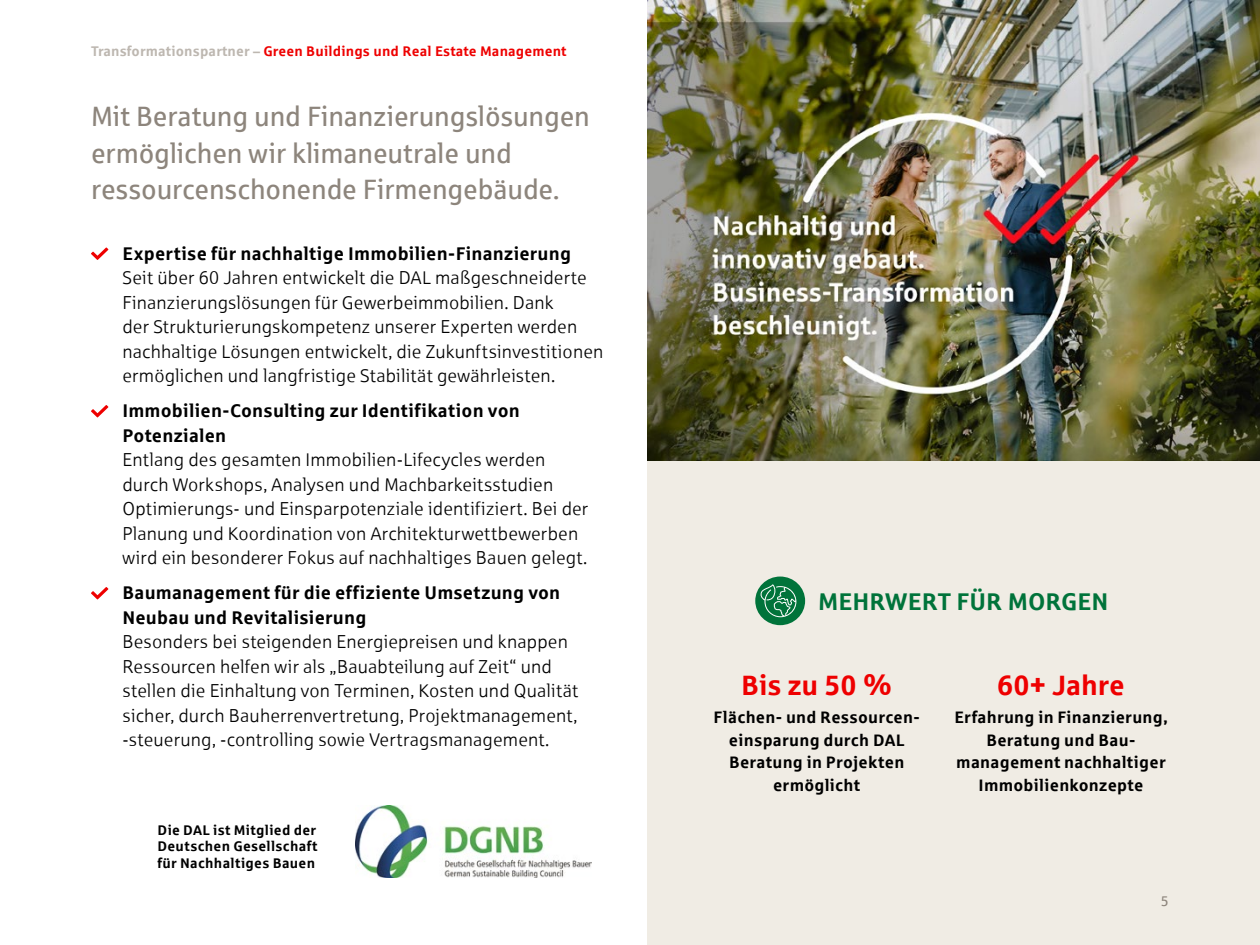
<style>
.page{position:relative;width:1260px;height:945px;background:#fff}
.page>*{position:absolute;margin:0;border:0;box-sizing:border-box;transform-origin:0 0}
.t1{font:28px/36.8px "Sparkasse Rg";letter-spacing:-.005em;color:#8d857c}
.t2{font:700 28px "Sparkasse Rg";letter-spacing:-.005em;color:#e00}
.t3{font:700 24.32px "Sparkasse Rg";color:#00733a}
.t4{font:18.38px/24.5px "Sparkasse Lt";letter-spacing:.005em;color:#000}
.t5{font:700 18.38px/24.5px "Sparkasse Rg";letter-spacing:.01em;color:#000}
.t6{font:700 16.62px/22.8px "Sparkasse Rg";letter-spacing:.015em;color:#000;text-align:center}
.t7{font:700 14px/16.8px "Sparkasse Rg";letter-spacing:.025em;color:#000;text-align:justify}
.t8{font:700 14px "Sparkasse Rg";letter-spacing:.01em;color:#e00}
.t9{font:14px "Sparkasse Rg";color:#8d857c}
.s1{color:#bdb7b0}
</style>
<div class="page">
<div style="left:648px;top:0;width:612px;height:945px;background:#f0ece4"></div>
<img style="left:355px;top:806px;width:236px;height:71px">
<div style="left:755px;top:577px;width:50px;height:48px;background:#00733a;border-radius:50%"></div>
<svg style="left:760px;top:584px;width:36px;height:33px"></svg>
<img style="left:648px;top:0;width:612px;height:460px">
<svg style="left:91px;top:247px;width:17px;height:13px"></svg>
<svg style="left:91px;top:405px;width:17px;height:12px"></svg>
<svg style="left:91px;top:587px;width:17px;height:12px"></svg>
<p class="t8" style="left:91px;top:42px;width:477px"><span class="s1">Transformationspartner –</span> Green Buildings und Real Estate Management</p>
<h1 class="t1" style="left:91px;top:97px;width:501px">Mit Beratung und Finanzierungslösungen ermöglichen wir klimaneutrale und ressourcenschonende Firmengebäude.</h1>
<p class="t5" style="left:122px;top:241px;width:450px">Expertise für nachhaltige Immobilien-Finanzierung</p>
<p class="t4" style="left:122px;top:265px;width:482px">Seit über 60 Jahren entwickelt die DAL maßgeschneiderte Finanzierungslösungen für Gewerbeimmobilien. Dank<br>der Strukturierungskompetenz unserer Experten werden nachhaltige Lösungen entwickelt, die Zukunftsinvestitionen ermöglichen und langfristige Stabilität gewährleisten.</p>
<p class="t5" style="left:122px;top:398px;width:399px">Immobilien-Consulting zur Identifikation von<br>Potenzialen</p>
<p class="t4" style="left:122px;top:447px;width:467px">Entlang des gesamten Immobilien-Lifecycles werden durch Workshops, Analysen und Machbarkeitsstudien Optimierungs- und Einsparpotenziale identifiziert. Bei der Planung und Koordination von Architekturwettbewerben wird ein besonderer Fokus auf nachhaltiges Bauen gelegt.</p>
<p class="t5" style="left:122px;top:580px;width:439px">Baumanagement für die effiziente Umsetzung von<br>Neubau und Revitalisierung</p>
<p class="t4" style="left:122px;top:629px;width:457px">Besonders bei steigenden Energiepreisen und knappen Ressourcen helfen wir als „Bauabteilung auf Zeit“ und stellen die Einhaltung von Terminen, Kosten und Qualität sicher, durch Bauherrenvertretung, Projektmanagement, -steuerung, -controlling sowie Vertragsmanagement.</p>
<p class="t7" style="left:158px;top:821px;width:162px">Die DAL ist Mitglied der Deutschen Gesellschaft für Nachhaltiges Bauen</p>
<h2 class="t3" style="left:818px;top:586px;width:292px">MEHRWERT FÜR MORGEN</h2>
<h1 class="t2" style="left:741px;top:667px;width:153px">Bis zu 50 %</h1>
<p class="t6" style="left:713px;top:705px;width:208px">Flächen- und Ressourcen&shy;einsparung durch DAL<br>Beratung in Projekten ermöglicht</p>
<h1 class="t2" style="left:997px;top:667px;width:129px">60+ Jahre</h1>
<p class="t6" style="left:954px;top:705px;width:215px">Erfahrung in Finanzierung,<br>Beratung und Bau&shy;management nachhaltiger<br>Immobilienkonzepte</p>
<p class="t9" style="left:1161px;top:893px;width:10px">5</p>
</div>
